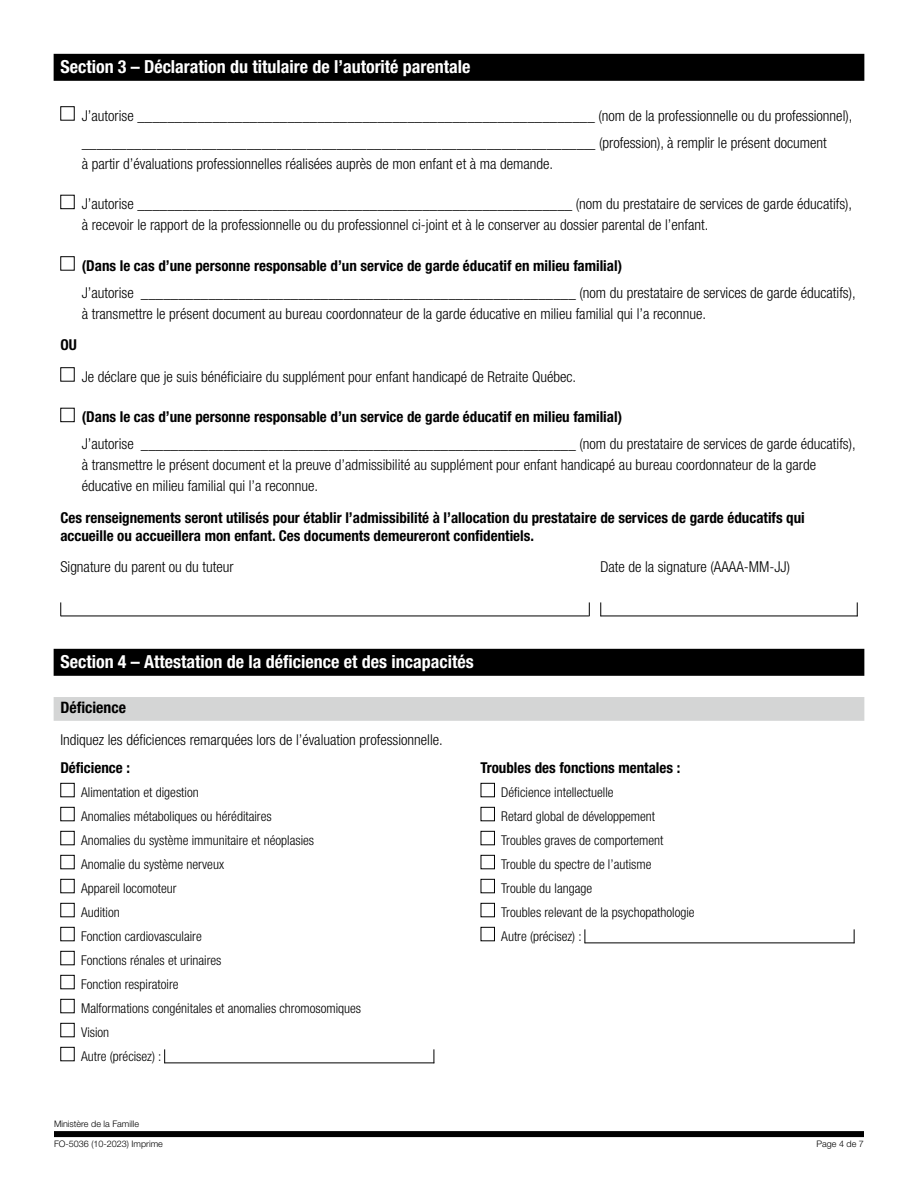
<style>
.page{position:relative;width:918px;height:1188px;background:#fff}
.page>*{position:absolute;margin:0;border:0;box-sizing:border-box;transform-origin:0 0}
.t1{font:700 condensed 18px "Helvetica Neue LT Std";color:#fff}
.t2{font:700 condensed 15.75px "Helvetica Neue LT Std";color:#000}
.t3{font:300 condensed 15px/27px "Helvetica Neue LT Std";color:#000}
.t4{font:700 condensed 15px/18px "Helvetica Neue LT Std";color:#000}
.t5{font:300 condensed 13.5px/24px "Helvetica Neue LT Std";color:#000}
.t6{font:300 9px "Helvetica Neue LT Std";color:#000}
.s1{font-weight:700}
</style>
<div class="page">
<div style="left:54px;top:1131px;width:810px;height:6px;background:#000"></div>
<div style="left:54px;top:54px;width:810px;height:27px;background:#000"></div>
<div style="left:60px;top:106px;width:15px;height:15px;border:1px solid #000"></div>
<div style="left:60px;top:195px;width:15px;height:14px;border:1px solid #000"></div>
<div style="left:60px;top:256px;width:15px;height:15px;border:1px solid #000"></div>
<div style="left:60px;top:367px;width:15px;height:15px;border:1px solid #000"></div>
<div style="left:60px;top:408px;width:15px;height:14px;border:1px solid #000"></div>
<svg style="left:60px;top:602px;width:1px;height:14px"></svg>
<svg style="left:589px;top:602px;width:1px;height:14px"></svg>
<hr style="left:61px;top:616px;width:528px;height:1px;background:#000">
<svg style="left:600px;top:602px;width:1px;height:14px"></svg>
<svg style="left:857px;top:602px;width:1px;height:14px"></svg>
<hr style="left:601px;top:616px;width:257px;height:1px;background:#000">
<div style="left:54px;top:649px;width:810px;height:27px;background:#000"></div>
<div style="left:54px;top:697px;width:810px;height:24px;background:#d4d5d5"></div>
<div style="left:60px;top:783px;width:15px;height:14px;border:1px solid #000"></div>
<div style="left:60px;top:807px;width:15px;height:14px;border:1px solid #000"></div>
<div style="left:60px;top:831px;width:15px;height:14px;border:1px solid #000"></div>
<div style="left:60px;top:855px;width:15px;height:14px;border:1px solid #000"></div>
<div style="left:60px;top:879px;width:15px;height:14px;border:1px solid #000"></div>
<div style="left:60px;top:903px;width:15px;height:14px;border:1px solid #000"></div>
<div style="left:60px;top:927px;width:15px;height:14px;border:1px solid #000"></div>
<div style="left:60px;top:951px;width:15px;height:14px;border:1px solid #000"></div>
<div style="left:60px;top:975px;width:15px;height:14px;border:1px solid #000"></div>
<div style="left:60px;top:999px;width:15px;height:14px;border:1px solid #000"></div>
<div style="left:60px;top:1023px;width:15px;height:14px;border:1px solid #000"></div>
<div style="left:60px;top:1047px;width:15px;height:14px;border:1px solid #000"></div>
<svg style="left:164px;top:1049px;width:1px;height:14px"></svg>
<svg style="left:434px;top:1049px;width:1px;height:14px"></svg>
<hr style="left:164px;top:1063px;width:270px;height:1px;background:#000">
<div style="left:481px;top:783px;width:14px;height:14px;border:1px solid #000"></div>
<div style="left:481px;top:807px;width:14px;height:14px;border:1px solid #000"></div>
<div style="left:481px;top:831px;width:14px;height:14px;border:1px solid #000"></div>
<div style="left:481px;top:855px;width:14px;height:14px;border:1px solid #000"></div>
<div style="left:481px;top:879px;width:14px;height:14px;border:1px solid #000"></div>
<div style="left:481px;top:903px;width:14px;height:14px;border:1px solid #000"></div>
<div style="left:481px;top:927px;width:14px;height:14px;border:1px solid #000"></div>
<svg style="left:585px;top:929px;width:1px;height:14px"></svg>
<svg style="left:854px;top:929px;width:1px;height:14px"></svg>
<hr style="left:585px;top:943px;width:270px;height:1px;background:#000">
<h2 class="t1" style="left:60px;top:56px;width:412px">Section 3 – Déclaration du titulaire de l’autorité parentale</h2>
<p class="t3" style="left:82px;top:102px;width:772px">J’autorise _____________________________________________________________ (nom de la professionnelle ou du professionnel), ____________________________________________________________________ (profession), à remplir le présent document</p>
<p class="t3" style="left:82px;top:150px;width:473px">à partir d’évaluations professionnelles réalisées auprès de mon enfant et à ma demande.</p>
<p class="t3" style="left:82px;top:193px;width:772px;line-height:21px">J’autorise __________________________________________________________ (nom du prestataire de services de garde éducatifs), à recevoir le rapport de la professionnelle ou du professionnel ci-joint et à le conserver au dossier parental de l’enfant.</p>
<p class="t3" style="left:82px;top:252px;width:775px"><span class="s1">(Dans le cas d’une personne responsable d’un service de garde éducatif en milieu familial)<br></span>J’autorise __________________________________________________________ (nom du prestataire de services de garde éducatifs),</p>
<p class="t3" style="left:82px;top:300px;width:626px">à transmettre le présent document au bureau coordonnateur de la garde éducative en milieu familial qui l’a reconnue.</p>
<p class="t4" style="left:60px;top:336px;width:18px">OU</p>
<p class="t3" style="left:82px;top:363px;width:496px">Je déclare que je suis bénéficiaire du supplément pour enfant handicapé de Retraite Québec.</p>
<p class="t3" style="left:82px;top:403px;width:775px"><span class="s1">(Dans le cas d’une personne responsable d’un service de garde éducatif en milieu familial)<br></span>J’autorise __________________________________________________________ (nom du prestataire de services de garde éducatifs),</p>
<p class="t3" style="left:82px;top:454px;width:736px;line-height:21px">à transmettre le présent document et la preuve d’admissibilité au supplément pour enfant handicapé au bureau coordonnateur de la garde éducative en milieu familial qui l’a reconnue.</p>
<p class="t4" style="left:60px;top:508px;width:746px">Ces renseignements seront utilisés pour établir l’admissibilité à l’allocation du prestataire de services de garde éducatifs qui accueille ou accueillera mon enfant. Ces documents demeureront confidentiels.</p>
<p class="t3" style="left:60px;top:553px;width:175px">Signature du parent ou du tuteur</p>
<p class="t3" style="left:600px;top:553px;width:191px">Date de la signature (AAAA-MM-JJ)</p>
<h2 class="t1" style="left:60px;top:651px;width:415px">Section 4 – Attestation de la déficience et des incapacités</h2>
<h3 class="t2" style="left:60px;top:698px;width:67px">Déficience</h3>
<p class="t3" style="left:60px;top:726px;width:384px">Indiquez les déficiences remarquées lors de l’évaluation professionnelle.</p>
<p class="t4" style="left:60px;top:759px;width:71px">Déficience :</p>
<p class="t5" style="left:81px;top:780px;width:282px">Alimentation et digestion<br>Anomalies métaboliques ou héréditaires<br>Anomalies du système immunitaire et néoplasies<br>Anomalie du système nerveux<br>Appareil locomoteur<br>Audition<br>Fonction cardiovasculaire<br>Fonctions rénales et urinaires<br>Fonction respiratoire<br>Malformations congénitales et anomalies chromosomiques<br>Vision<br>Autre (précisez) :</p>
<p class="t4" style="left:481px;top:759px;width:201px">Troubles des fonctions mentales :</p>
<p class="t5" style="left:501px;top:780px;width:195px">Déficience intellectuelle<br>Retard global de développement<br>Troubles graves de comportement<br>Trouble du spectre de l’autisme<br>Trouble du langage<br>Troubles relevant de la psychopathologie<br>Autre (précisez) :</p>
<p class="t6" style="left:54px;top:1119px;width:87px">Ministère de la Famille</p>
<p class="t6" style="left:54px;top:1138px;width:110px">FO-5036 (10-2023) Imprime</p>
<p class="t6" style="left:817px;top:1138px;width:49px">Page 4 de 7</p>
</div>
